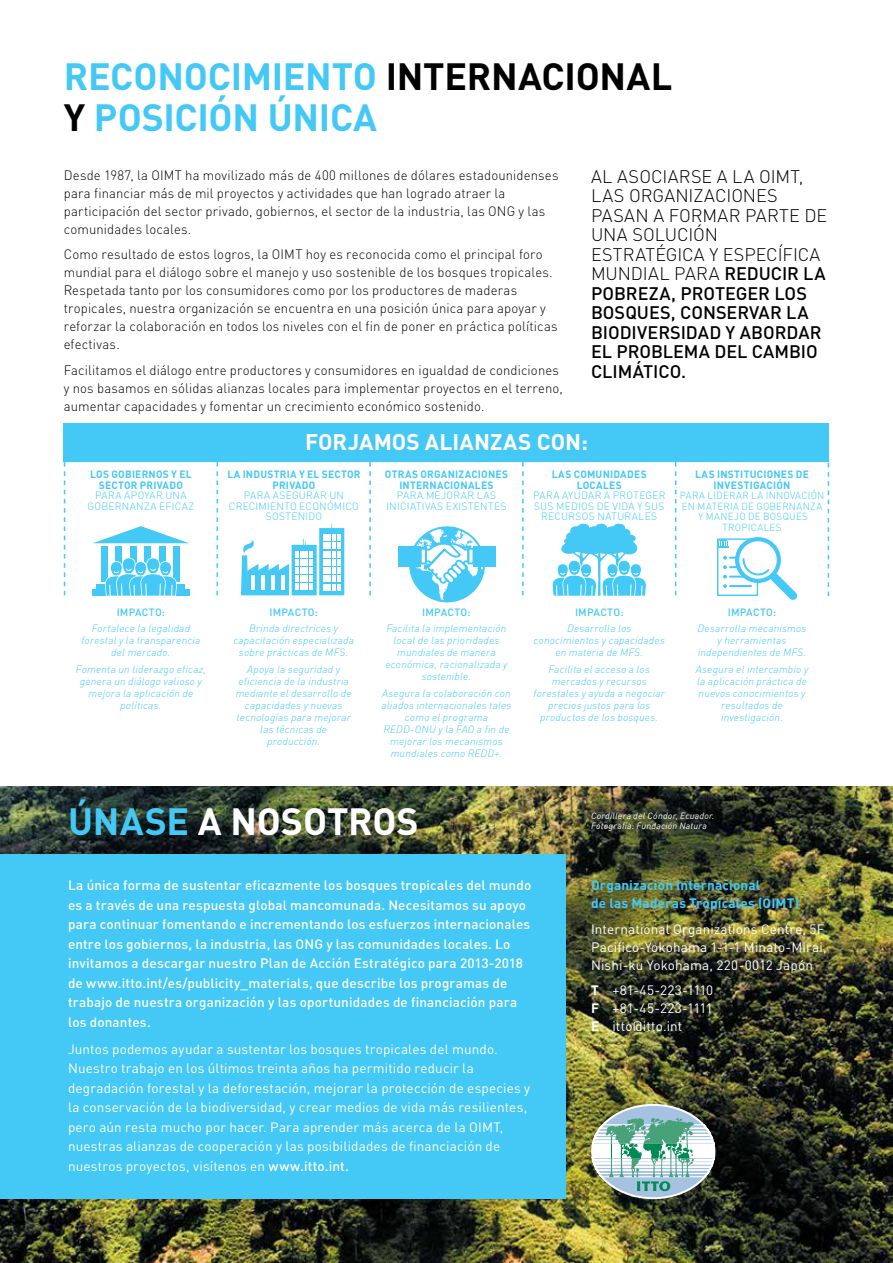
<style>
.page{position:relative;width:893px;height:1263px;background:#fff}
.page>*{position:absolute;margin:0;border:0;box-sizing:border-box;transform-origin:0 0}
.t1{font:700 37.5px/40.5px "DIN";letter-spacing:-.005em;color:#44c8f5}
.t2{font:700 37.5px "DIN";letter-spacing:-.005em;color:#fff}
.t3{font:700 22.5px "DIN";letter-spacing:.005em;color:#fff}
.t4{font:300 18px/19.5px "DIN";color:#000}
.t5{font:300 13.5px/18px "DIN";letter-spacing:.01em;color:#000}
.t6{font:13.5px/19.5px "DIN";letter-spacing:.01em;color:#fff}
.t7{font:500 13.5px/19.5px "DIN";letter-spacing:.01em;color:#fff}
.t8{font:700 13.5px/18px "DIN";letter-spacing:.01em;color:#44c8f5}
.t9{font:italic 300 10.5px/12px "DIN";letter-spacing:.02em;color:#44c8f5;text-align:center}
.t10{font:300 10.5px/10.5px "DIN";letter-spacing:.03em;color:#44c8f5;text-align:center}
.t11{font:700 10.5px/10.5px "DIN";letter-spacing:.025em;color:#44c8f5;text-align:center}
.t12{font:500 10.5px "DIN";letter-spacing:.02em;color:#44c8f5}
.t13{font:300 10.2px/10.5px "DIN";letter-spacing:.03em;color:#44c8f5;text-align:center;scale:.95 1}
.t14{font:italic 9px/10.5px "DIN";letter-spacing:.025em;color:#fff}
.s1{color:#000}
.s2{font-weight:500}
.s3{color:#44c8f5}
.s4{font-weight:700}
</style>
<div class="page">
<img style="left:0;top:787px;width:893px;height:476px">
<div style="left:0;top:855px;width:566px;height:344px;background:#44c8f5"></div>
<div style="left:64px;top:424px;width:765px;height:38px;background:#44c8f5"></div>
<svg style="left:217px;top:462px;width:1px;height:133px"></svg>
<svg style="left:64px;top:462px;width:1px;height:133px"></svg>
<svg style="left:522px;top:462px;width:2px;height:133px"></svg>
<svg style="left:675px;top:462px;width:1px;height:133px"></svg>
<svg style="left:828px;top:463px;width:1px;height:133px"></svg>
<svg style="left:93px;top:526px;width:95px;height:17px"></svg>
<div style="left:101px;top:546px;width:7px;height:35px;background:#44c8f5"></div>
<div style="left:116px;top:546px;width:6px;height:35px;background:#44c8f5"></div>
<div style="left:159px;top:546px;width:7px;height:35px;background:#44c8f5"></div>
<div style="left:145px;top:546px;width:6px;height:35px;background:#44c8f5"></div>
<div style="left:130px;top:546px;width:7px;height:35px;background:#44c8f5"></div>
<div style="left:173px;top:546px;width:7px;height:35px;background:#44c8f5"></div>
<div style="left:96px;top:584px;width:89px;height:8px;background:#44c8f5"></div>
<div style="left:92px;top:589px;width:97px;height:6px;background:#44c8f5"></div>
<img style="left:591px;top:1104px;width:124px;height:95px">
<svg style="left:105px;top:558px;width:72px;height:38px"></svg>
<svg style="left:241px;top:524px;width:103px;height:71px"></svg>
<div style="left:473px;top:546px;width:23px;height:20px;background:#44c8f5"></div>
<svg style="left:366px;top:462px;width:122px;height:141px"></svg>
<div style="left:717px;top:538px;width:41px;height:58px;background:#fff;border:1px solid #44c8f5"></div>
<svg style="left:723px;top:556px;width:4px;height:13px"></svg>
<svg style="left:723px;top:575px;width:4px;height:3px"></svg>
<svg style="left:723px;top:584px;width:4px;height:4px"></svg>
<hr style="left:730px;top:557px;width:21px;height:2px;background:#44c8f5">
<hr style="left:730px;top:566px;width:21px;height:2px;background:#44c8f5">
<hr style="left:730px;top:576px;width:21px;height:2px;background:#44c8f5">
<hr style="left:730px;top:585px;width:21px;height:2px;background:#44c8f5">
<svg style="left:737px;top:539px;width:42px;height:42px"></svg>
<div style="left:735px;top:537px;width:46px;height:46px;border:4px solid #44c8f5;border-radius:50%"></div>
<svg style="left:741px;top:557px;width:57px;height:43px"></svg>
<svg style="left:717px;top:539px;width:12px;height:9px"></svg>
<svg style="left:552px;top:523px;width:95px;height:73px"></svg>
<h1 class="t1" style="left:64px;top:55px;width:610px">RECONOCIMIENTO <span class="s1">INTERNACIONAL<br>Y</span> POSICIÓN ÚNICA</h1>
<p class="t5" style="left:64px;top:166px;width:496px">Desde 1987, la OIMT ha movilizado más de 400 millones de dólares estadounidenses para financiar más de mil proyectos y actividades que han logrado atraer la participación del sector privado, gobiernos, el sector de la industria, las ONG y las comunidades locales.</p>
<p class="t5" style="left:64px;top:245px;width:495px">Como resultado de estos logros, la OIMT hoy es reconocida como el principal foro mundial para el diálogo sobre el manejo y uso sostenible de los bosques tropicales.<br>Respetada tanto por los consumidores como por los productores de maderas tropicales, nuestra organización se encuentra en una posición única para apoyar y reforzar la colaboración en todos los niveles con el fin de poner en práctica políticas efectivas.</p>
<p class="t5" style="left:64px;top:361px;width:501px">Facilitamos el diálogo entre productores y consumidores en igualdad de condiciones y nos basamos en sólidas alianzas locales para implementar proyectos en el terreno, aumentar capacidades y fomentar un crecimiento económico sostenido.</p>
<h3 class="t4" style="left:591px;top:166px;width:238px">AL ASOCIARSE A LA OIMT,<br>LAS ORGANIZACIONES<br>PASAN A FORMAR PARTE DE<br>UNA SOLUCIÓN<br>ESTRATÉGICA Y ESPECÍFICA<br>MUNDIAL PARA <span class="s2">REDUCIR LA<br>POBREZA, PROTEGER LOS<br>BOSQUES, CONSERVAR LA<br>BIODIVERSIDAD Y ABORDAR<br>EL PROBLEMA DEL CAMBIO<br>CLIMÁTICO.</span></h3>
<p class="t11" style="left:90px;top:469px;width:103px">LOS GOBIERNOS Y EL<br>SECTOR PRIVADO</p>
<p class="t10" style="left:88px;top:490px;width:108px">PARA APOYAR UNA<br>GOBERNANZA EFICAZ</p>
<h2 class="t3" style="left:305px;top:427px;width:284px">FORJAMOS ALIANZAS CON:</h2>
<p class="t11" style="left:227px;top:469px;width:135px">LA INDUSTRIA Y EL SECTOR<br>PRIVADO</p>
<p class="t10" style="left:229px;top:490px;width:131px">PARA ASEGURAR UN<br>CRECIMIENTO ECONÓMICO<br>SOSTENIDO</p>
<p class="t11" style="left:385px;top:469px;width:125px">OTRAS ORGANIZACIONES<br>INTERNACIONALES</p>
<p class="t10" style="left:386px;top:490px;width:122px">PARA MEJORAR LAS<br>INICIATIVAS EXISTENTES</p>
<p class="t11" style="left:552px;top:469px;width:96px">LAS COMUNIDADES<br>LOCALES</p>
<p class="t10" style="left:533px;top:490px;width:134px">PARA AYUDAR A PROTEGER<br>SUS MEDIOS DE VIDA Y SUS<br>RECURSOS NATURALES</p>
<p class="t11" style="left:695px;top:469px;width:115px">LAS INSTITUCIONES DE<br>INVESTIGACIÓN</p>
<p class="t13" style="left:680px;top:490px;width:154px">PARA LIDERAR LA INNOVACIÓN<br>EN MATERIA DE GOBERNANZA<br>Y MANEJO DE BOSQUES<br>TROPICALES</p>
<p class="t12" style="left:117px;top:605px;width:50px">IMPACTO:</p>
<p class="t9" style="left:81px;top:622px;width:120px">Fortalece la legalidad forestal y la transparencia del mercado.</p>
<p class="t9" style="left:76px;top:663px;width:132px">Fomenta un liderazgo eficaz, genera un diálogo valioso y mejora la aplicación de políticas.</p>
<p class="t12" style="left:269px;top:605px;width:50px">IMPACTO:</p>
<p class="t9" style="left:233px;top:622px;width:122px">Brinda directrices y capacitación especializada sobre prácticas de MFS.</p>
<p class="t9" style="left:236px;top:663px;width:118px">Apoya la seguridad y eficiencia de la industria mediante el desarrollo de capacidades y nuevas tecnologías para mejorar las técnicas de producción.</p>
<p class="t12" style="left:422px;top:605px;width:50px">IMPACTO:</p>
<p class="t9" style="left:385px;top:622px;width:124px">Facilita la implementación local de las prioridades mundiales de manera económica, racionalizada y sostenible.</p>
<p class="t9" style="left:381px;top:687px;width:131px">Asegura la colaboración con aliados internacionales tales como el programa<br>REDD-ONU y la FAO a fin de mejorar los mecanismos mundiales como REDD+.</p>
<p class="t12" style="left:575px;top:605px;width:50px">IMPACTO:</p>
<p class="t9" style="left:534px;top:622px;width:133px">Desarrolla los conocimientos y capacidades en materia de MFS.</p>
<p class="t9" style="left:534px;top:663px;width:133px">Facilita el acceso a los mercados y recursos forestales y ayuda a negociar precios justos para los productos de los bosques.</p>
<p class="t12" style="left:728px;top:605px;width:50px">IMPACTO:</p>
<p class="t9" style="left:698px;top:622px;width:110px">Desarrolla mecanismos y herramientas independientes de MFS.</p>
<p class="t9" style="left:696px;top:663px;width:114px">Asegura el intercambio y la aplicación práctica de nuevos conocimientos y resultados de investigación.</p>
<h1 class="t2" style="left:68px;top:797px;width:352px"><span class="s3">ÚNASE</span> A NOSOTROS</h1>
<p class="t7" style="left:68px;top:875px;width:465px">La única forma de sustentar eficazmente los bosques tropicales del mundo es a través de una respuesta global mancomunada. Necesitamos su apoyo para continuar fomentando e incrementando los esfuerzos internacionales entre los gobiernos, la industria, las ONG y las comunidades locales. Lo invitamos a descargar nuestro Plan de Acción Estratégico para 2013-2018 de www.itto.int/es/publicity_materials, que describe los programas de trabajo de nuestra organización y las oportunidades de financiación para los donantes.</p>
<p class="t6" style="left:68px;top:1039px;width:464px">Juntos podemos ayudar a sustentar los bosques tropicales del mundo.<br>Nuestro trabajo en los últimos treinta años ha permitido reducir la degradación forestal y la deforestación, mejorar la protección de especies y la conservación de la biodiversidad, y crear medios de vida más resilientes, pero aún resta mucho por hacer. Para aprender más acerca de la OIMT, nuestras alianzas de cooperación y las posibilidades de financiación de nuestros proyectos, visítenos en <span class="s2">www.itto.int.</span></p>
<p class="t14" style="left:591px;top:810px;width:125px">Cordillera del Cóndor, Ecuador.<br>Fotografía: Fundación Natura</p>
<p class="t8" style="left:591px;top:876px;width:210px">Organización Internacional<br>de las Maderas Tropicales (OIMT)</p>
<p class="t6" style="left:591px;top:919px;width:237px;line-height:18px">International Organizations Centre, 5F<br>Pacifico-Yokohama 1-1-1 Minato-Mirai,<br>Nishi-ku Yokohama, 220-0012 Japón</p>
<p class="t6" style="left:591px;top:981px;width:124px;line-height:18px;text-align:justify"><span class="s4">T</span> +81-45-223-1110<br><span class="s4">F</span> +81-45-223-1111<br><span class="s4">E</span> itto@itto.int</p>
</div>
